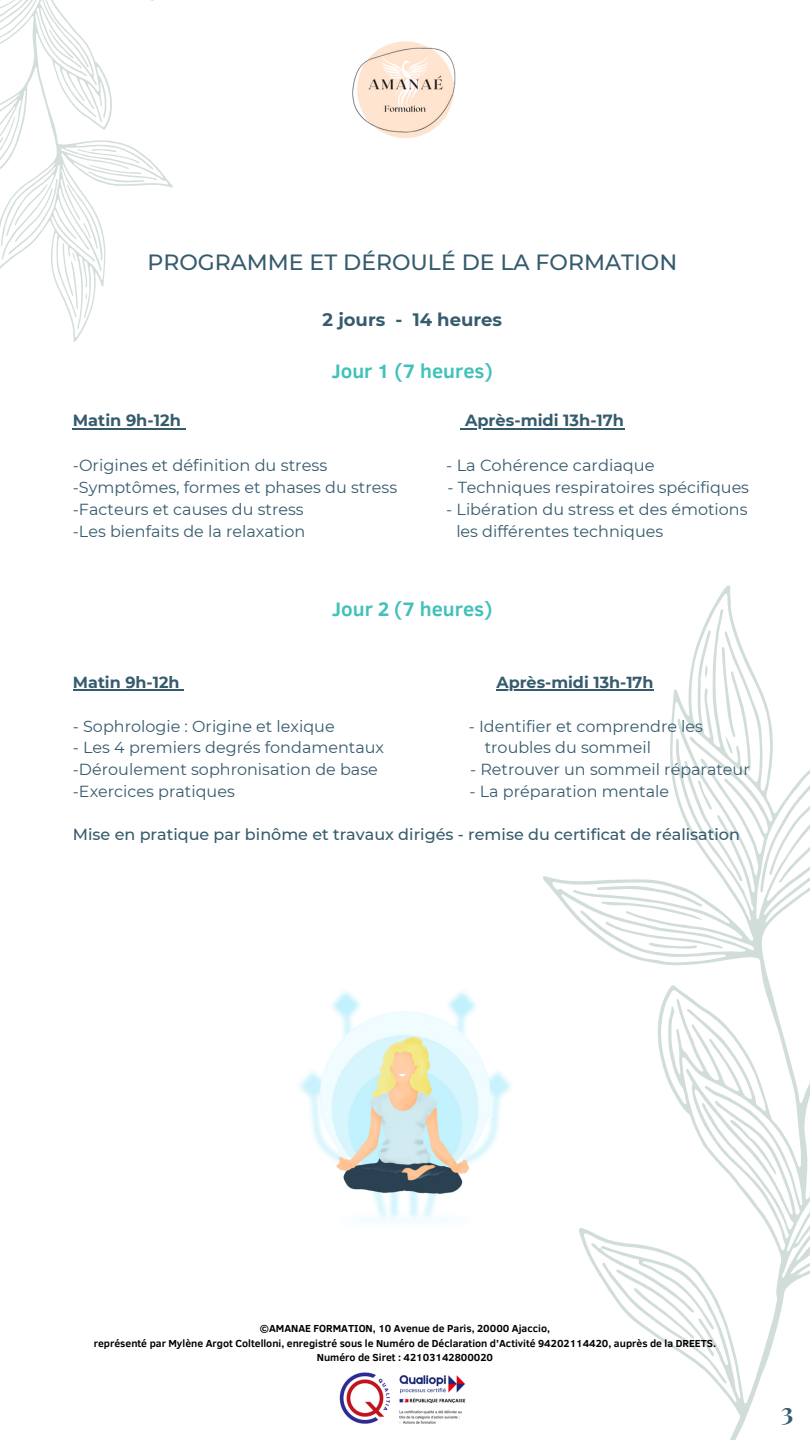
<style>
.page{position:relative;width:810px;height:1440px;background:#fff}
.page>*{position:absolute;margin:0;border:0;box-sizing:border-box;transform-origin:0 0}
.t1{font:700 25px "Playfair Display";color:#365b6d}
.t2{font:500 22px "Montserrat";color:#365b6d}
.t3{font:700 20px "Clear Sans";color:#41c1ba}
.t4{font:700 18px "Montserrat";color:#365b6d}
.t5{font:16.2px "Montserrat";color:#365b6d}
.t6{font:700 16.2px "Montserrat";color:#365b6d}
.t7{font:16px "Montserrat";color:#365b6d}
.t8{font:500 16px "Montserrat";color:#365b6d}
.t9{font:700 16px "Montserrat";color:#365b6d}
.t10{font:700 10.5px "Clear Sans";color:#000}
</style>
<div class="page">
<svg style="left:0;top:0;width:173px;height:342px"></svg>
<svg style="left:0;top:0;width:17px;height:22px"></svg>
<svg style="left:49px;top:29px;width:25px;height:29px"></svg>
<svg style="left:0;top:116px;width:144px;height:193px"></svg>
<img style="left:352px;top:41px;width:104px;height:98px">
<svg style="left:543px;top:585px;width:267px;height:855px"></svg>
<svg style="left:760px;top:750px;width:50px;height:143px"></svg>
<svg style="left:591px;top:1243px;width:135px;height:141px"></svg>
<svg style="left:730px;top:1119px;width:46px;height:56px"></svg>
<svg style="left:597px;top:647px;width:154px;height:302px"></svg>
<img style="left:339px;top:1372px;width:127px;height:52px">
<img style="left:299px;top:961px;width:251px;height:290px">
<hr style="left:73px;top:428px;width:108px;height:1px;background:#365b6d">
<hr style="left:465px;top:428px;width:159px;height:1px;background:#365b6d">
<hr style="left:73px;top:690px;width:107px;height:1px;background:#365b6d">
<hr style="left:496px;top:690px;width:158px;height:1px;background:#365b6d">
<p class="t2" style="left:148px;top:249px;width:531px">PROGRAMME ET DÉROULÉ DE LA FORMATION</p>
<p class="t4" style="left:323px;top:309px;width:181px">2 jours - 14 heures</p>
<p class="t3" style="left:332px;top:357px;width:163px">Jour 1 (7 heures)</p>
<p class="t6" style="left:73px;top:411px;width:110px">Matin 9h-12h</p>
<p class="t6" style="left:465px;top:411px;width:161px">Après-midi 13h-17h</p>
<p class="t5" style="left:73px;top:456px;width:256px">-Origines et définition du stress</p>
<p class="t5" style="left:446px;top:456px;width:210px">- La Cohérence cardiaque</p>
<p class="t7" style="left:73px;top:478px;width:326px">-Symptômes, formes et phases du stress</p>
<p class="t7" style="left:447px;top:478px;width:303px">- Techniques respiratoires spécifiques</p>
<p class="t7" style="left:73px;top:499px;width:232px">-Facteurs et causes du stress</p>
<p class="t7" style="left:446px;top:499px;width:303px">- Libération du stress et des émotions</p>
<p class="t7" style="left:73px;top:521px;width:234px">-Les bienfaits de la relaxation</p>
<p class="t7" style="left:456px;top:521px;width:208px">les différentes techniques</p>
<p class="t3" style="left:332px;top:595px;width:162px">Jour 2 (7 heures)</p>
<p class="t9" style="left:73px;top:673px;width:108px">Matin 9h-12h</p>
<p class="t9" style="left:496px;top:673px;width:159px">Après-midi 13h-17h</p>
<p class="t7" style="left:73px;top:716px;width:263px">- Sophrologie : Origine et lexique</p>
<p class="t7" style="left:469px;top:716px;width:236px">- Identifier et comprendre les</p>
<p class="t7" style="left:73px;top:738px;width:313px">- Les 4 premiers degrés fondamentaux</p>
<p class="t7" style="left:485px;top:738px;width:168px">troubles du sommeil</p>
<p class="t7" style="left:73px;top:760px;width:306px">-Déroulement sophronisation de base</p>
<p class="t7" style="left:470px;top:760px;width:281px">- Retrouver un sommeil réparateur</p>
<p class="t7" style="left:73px;top:781px;width:164px">-Exercices pratiques</p>
<p class="t7" style="left:470px;top:781px;width:201px">- La préparation mentale</p>
<p class="t8" style="left:73px;top:825px;width:669px">Mise en pratique par binôme et travaux dirigés - remise du certificat de réalisation</p>
<p class="t10" style="left:260px;top:1321px;width:292px">©AMANAE FORMATION, 10 Avenue de Paris, 20000 Ajaccio,</p>
<p class="t10" style="left:94px;top:1335px;width:624px">représenté par Mylène Argot Coltelloni, enregistré sous le Numéro de Déclaration d’Activité 94202114420, auprès de la DREETS.</p>
<p class="t10" style="left:317px;top:1349px;width:178px">Numéro de Siret : 42103142800020</p>
<p class="t1" style="left:781px;top:1394px;width:14px">3</p>
</div>
